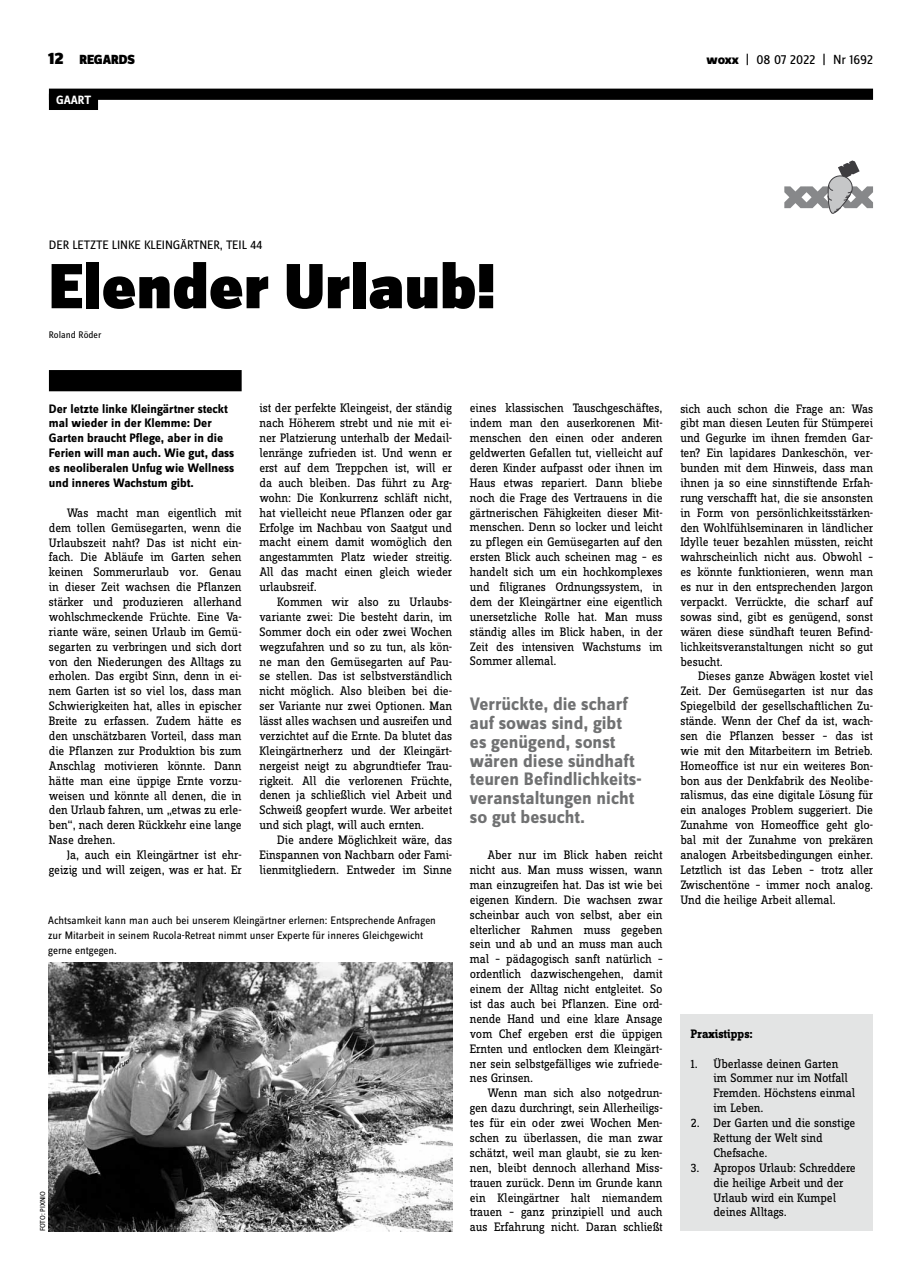
<style>
.page{position:relative;width:922px;height:1276px;background:#fff}
.page>*{position:absolute;margin:0;border:0;box-sizing:border-box;transform-origin:0 0}
.t1{font:900 66.25px "Zine Sans Dis";color:#000}
.t2{font:700 18.75px/18.8px "Zine Sans Dis";color:#707172}
.t3{font:13.75px "Zine Sans Dis";letter-spacing:-.01em;color:#000}
.t4{font:900 13.75px "Zine Sans Dis";letter-spacing:-.01em;color:#000}
.t5{font:12.75px/14.9px "Zine Slab Dis";letter-spacing:-.01em;color:#000;text-align:justify}
.t6{font:700 12.75px/14.9px "Zine Sans Dis";color:#000}
.t7{font:12.75px "Zine Sans Dis";color:#000}
.t8{font:700 12.75px "Zine Slab Dis";color:#000}
.t9{font:700 12.5px "Zine Sans Dis";color:#fff}
.t10{font:11.25px/14.9px "Zine Sans Dis";color:#000}
.t11{font:10px "Zine Sans Dis";color:#000}
.t12{font:7.5px "Zine Sans Dis";letter-spacing:-.015em;color:#000}
.s1{font-size:17.5px}
.s2{font-weight:800}
</style>
<div class="page">
<div style="left:49px;top:89px;width:823px;height:11px;background:#000"></div>
<div style="left:49px;top:370px;width:192px;height:21px;background:#000"></div>
<img style="left:49px;top:962px;width:403px;height:269px">
<div style="left:49px;top:94px;width:49px;height:16px;background:#000"></div>
<svg style="left:784px;top:160px;width:88px;height:54px"></svg>
<div style="left:680px;top:1014px;width:192px;height:217px;background:#e3e4e4"></div>
<p class="t4" style="left:48px;top:52px;width:88px"><span class="s1">12</span> REGARDS</p>
<p class="t3" style="left:706px;top:53px;width:168px"><span class="s2">woxx</span> | 08 07 2022 | Nr 1692</p>
<p class="t9" style="left:56px;top:93px;width:37px">GAART</p>
<p class="t7" style="left:49px;top:239px;width:215px">Der letzte lin ke Klein gärtn er, Teil 44</p>
<h1 class="t1" style="left:49px;top:250px;width:448px">Elender Urlaub!</h1>
<p class="t11" style="left:49px;top:330px;width:54px">Roland Röder</p>
<p class="t6" style="left:49px;top:401px;width:187px">Der letzte linke Kleingärtner steckt mal wieder in der Klemme: Der<br>Garten braucht Pflege, aber in die<br>Ferien will man auch. Wie gut, dass es neoliberalen Unfug wie Wellness und inneres Wachstum gibt.</p>
<p class="t5" style="left:49px;top:506px;width:194px;text-indent:18px">Was macht man eigentlich mit dem tollen Gemüsegarten, wenn die Urlaubszeit naht? Das ist nicht ein&shy;fach. Die Abläufe im Garten sehen keinen Sommerurlaub vor. Genau in dieser Zeit wachsen die Pflanzen stärker und produzieren allerhand wohlschmeckende Früchte. Eine Va&shy;riante wäre, seinen Urlaub im Gemü&shy;segarten zu verbringen und sich dort von den Niederungen des Alltags zu erholen. Das ergibt Sinn, denn in ei&shy;nem Garten ist so viel los, dass man Schwierigkeiten hat, alles in epischer Breite zu erfassen. Zudem hätte es den unschätzbaren Vorteil, dass man die Pflanzen zur Produktion bis zum Anschlag motivieren könnte. Dann hätte man eine üppige Ernte vorzu&shy;weisen und könnte all denen, die in den Urlaub fahren, um „etwas zu erle&shy;ben“, nach deren Rückkehr eine lange Nase drehen.</p>
<p class="t5" style="left:49px;top:848px;width:194px;text-align:right">Ja, auch ein Kleingärtner ist ehr&shy;geizig und will zeigen, was er hat. Er</p>
<p class="t5" style="left:259px;top:401px;width:194px">ist der perfekte Kleingeist, der ständig nach Höherem strebt und nie mit ei&shy;ner Platzierung unterhalb der Medail&shy;lenränge zufrieden ist. Und wenn er erst auf dem Treppchen ist, will er da auch bleiben. Das führt zu Arg&shy;wohn: Die Konkurrenz schläft nicht, hat vielleicht neue Pflanzen oder gar Erfolge im Nachbau von Saatgut und macht einem damit womöglich den angestammten Platz wieder streitig.<br>All das macht einen gleich wieder urlaubsreif.</p>
<p class="t5" style="left:259px;top:595px;width:194px;text-indent:18px">Kommen wir also zu Urlaubs&shy;variante zwei: Die besteht darin, im Sommer doch ein oder zwei Wochen wegzufahren und so zu tun, als kön&shy;ne man den Gemüsegarten auf Pau&shy;se stellen. Das ist selbstverständlich nicht möglich. Also bleiben bei die&shy;ser Variante nur zwei Optionen. Man lässt alles wachsen und ausreifen und verzichtet auf die Ernte. Da blutet das Kleingärtnerherz und der Kleingärt&shy;nergeist neigt zu abgrundtiefer Trau&shy;rigkeit. All die verlorenen Früchte, denen ja schließlich viel Arbeit und Schweiß geopfert wurde. Wer arbeitet und sich plagt, will auch ernten.</p>
<p class="t5" style="left:259px;top:833px;width:194px;text-indent:18px">Die andere Möglichkeit wäre, das Einspannen von Nachbarn oder Fami&shy;lienmitgliedern. Entweder im Sinne</p>
<p class="t10" style="left:48px;top:913px;width:389px">Achtsamkeit kann man auch bei unserem Kleingärtner erlernen: Entsprechende Anfragen zur Mitarbeit in seinem Rucola-Retreat nimmt unser Experte für inneres G leichgewicht gerne entgegen.</p>
<p class="t12" style="left:39px;top:1231px;width:42px;rotate:-90deg">Foto: Pixn io</p>
<p class="t5" style="left:470px;top:401px;width:194px">eines klassischen Tauschgeschäftes, indem man den auserkorenen Mit&shy;menschen den einen oder anderen geldwerten Gefallen tut, vielleicht auf deren Kinder aufpasst oder ihnen im Haus etwas repariert. Dann bliebe noch die Frage des Vertrauens in die gärtnerischen Fähigkeiten dieser Mit&shy;menschen. Denn so locker und leicht zu pflegen ein Gemüsegarten auf den ersten Blick auch scheinen mag – es handelt sich um ein hochkomplexes und filigranes Ordnungssystem, in dem der Kleingärtner eine eigentlich unersetzliche Rolle hat. Man muss ständig alles im Blick haben, in der Zeit des intensiven Wachstums im Sommer allemal.</p>
<h2 class="t2" style="left:469px;top:695px;width:173px">Verrückte, die scharf auf sowas sind, gibt es genügend, sonst wären diese sündhaft teuren Befindlichkeits&shy;veranstaltungen nicht so gut besucht.</h2>
<p class="t5" style="left:469px;top:848px;width:194px;text-indent:18px">Aber nur im Blick haben reicht nicht aus. Man muss wissen, wann man einzugreifen hat. Das ist wie bei eigenen Kindern. Die wachsen zwar scheinbar auch von selbst, aber ein elterlicher Rahmen muss gegeben sein und ab und an muss man auch mal – pädagogisch sanft natürlich – ordentlich dazwischengehen, damit einem der Alltag nicht entgleitet. So ist das auch bei Pflanzen. Eine ord&shy;nende Hand und eine klare Ansage vom Chef ergeben erst die üppigen Ernten und entlocken dem Kleingärt&shy;ner sein selbstgefälliges wie zufriede&shy;nes Grinsen.</p>
<p class="t5" style="left:469px;top:1086px;width:194px;text-indent:18px">Wenn man sich also notgedrun&shy;gen dazu durchringt, sein Allerheiligs&shy;tes für ein oder zwei Wochen Men&shy;schen zu überlassen, die man zwar schätzt, weil man glaubt, sie zu ken&shy;nen, bleibt dennoch allerhand Miss&shy;trauen zurück. Denn im Grunde kann ein Kleingärtner halt niemandem trauen – ganz prinzipiell und auch aus Erfahrung nicht. Daran schließt</p>
<p class="t5" style="left:680px;top:401px;width:194px">sich auch schon die Frage an: Was gibt man diesen Leuten für Stümperei und Gegurke im ihnen fremden Gar&shy;ten? Ein lapidares Dankeschön, ver&shy;bunden mit dem Hinweis, dass man ihnen ja so eine sinnstiftende Erfah&shy;rung verschafft hat, die sie ansonsten in Form von persönlichkeitsstärken&shy;den Wohlfühlseminaren in ländlicher Idylle teuer bezahlen müssten, reicht wahrscheinlich nicht aus. Obwohl – es könnte funktionieren, wenn man es nur in den entsprechenden Jargon verpackt. Verrückte, die scharf auf sowas sind, gibt es genügend, sonst wären diese sündhaft teuren Befind&shy;lichkeitsveranstaltungen nicht so gut besucht.</p>
<p class="t5" style="left:680px;top:669px;width:194px;text-indent:18px">Dieses ganze Abwägen kostet viel Zeit. Der Gemüsegarten ist nur das Spiegelbild der gesellschaftlichen Zu&shy;stände. Wenn der Chef da ist, wach&shy;sen die Pflanzen besser – das ist wie mit den Mitarbeitern im Betrieb.<br>Homeoffice ist nur ein weiteres Bon&shy;bon aus der Denkfabrik des Neolibe&shy;ralismus, das eine digitale Lösung für ein analoges Problem suggeriert. Die Zunahme von Homeoffice geht glo&shy;bal mit der Zunahme von prekären analogen Arbeitsbedingungen einher.<br>Letztlich ist das Leben – trotz aller Zwischentöne – immer noch analog.<br>Und die heilige Arbeit allemal.</p>
<p class="t8" style="left:690px;top:1027px;width:63px">Praxistipps:</p>
<p class="t5" style="left:713px;top:1056px;width:143px;text-align:left;text-indent:-23px">1. Überlasse deinen Garten<br>im Sommer nur im Notfall<br>Fremden. Höchstens einmal im Leben.</p>
<p class="t5" style="left:713px;top:1116px;width:143px;text-align:left;text-indent:-23px">2. Der Garten und die sonstige<br>Rettung der Welt sind<br>Chefsache.</p>
<p class="t5" style="left:713px;top:1160px;width:144px;text-align:left;text-indent:-23px">3. Apropos Urlaub: Schreddere die heilige Arbeit und der<br>Urlaub wird ein Kumpel deines Alltags.</p>
</div>
